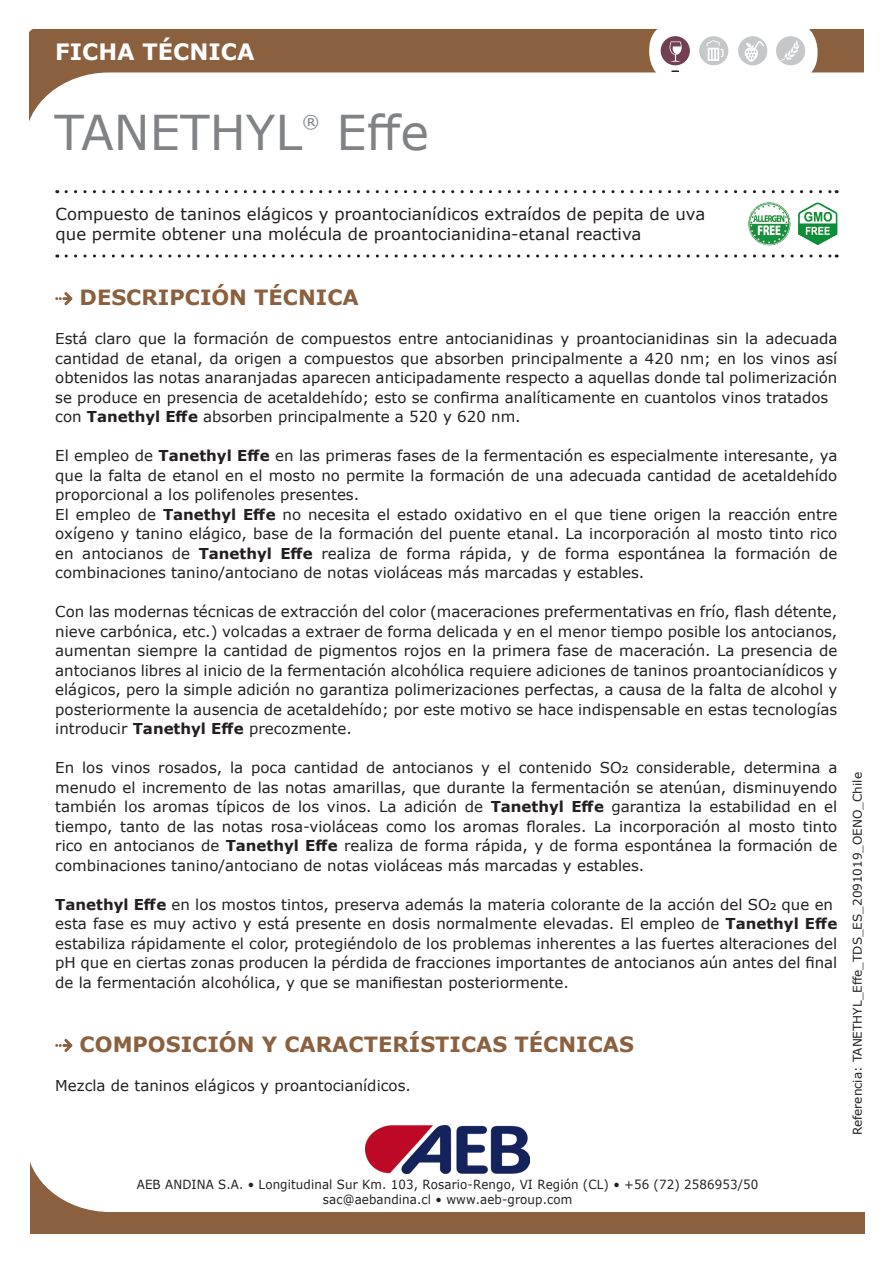
<style>
.page{position:relative;width:893px;height:1263px;background:#fff}
.page>*{position:absolute;margin:0;border:0;box-sizing:border-box;transform-origin:0 0}
.t1{font:48px "Verdana";color:#808285}
.t2{font:700 22.5px "Verdana";color:#fff}
.t3{font:700 21px "Verdana";color:#8b603e}
.t4{font:17.55px "Verdana";color:#808285}
.t5{font:16.5px/19.8px "Verdana";color:#231f20}
.t6{font:15px/19.5px "Verdana";color:#231f20;text-align:justify}
.t7{font:12.6px/15.1px "Verdana";letter-spacing:.01em;color:#231f20;text-align:center;scale:.94 1}
.t8{font:12px "Verdana";color:#231f20}
.s1{font-weight:700}
</style>
<div class="page">
<svg style="left:30px;top:30px;width:833px;height:89px"></svg>
<svg style="left:66px;top:190px;width:771px;height:3px"></svg>
<svg style="left:66px;top:254px;width:771px;height:4px"></svg>
<svg style="left:649px;top:21px;width:167px;height:61px"></svg>
<div style="left:650px;top:22px;width:167px;height:60px;background:#fff;border-radius:28px"></div>
<svg style="left:671px;top:70px;width:8px;height:2px"></svg>
<div style="left:776px;top:36px;width:29px;height:29px;background:#c6c7c8;border-radius:50%"></div>
<svg style="left:780px;top:40px;width:20px;height:21px"></svg>
<div style="left:738px;top:36px;width:29px;height:29px;background:#c6c7c8;border-radius:50%"></div>
<div style="left:661px;top:36px;width:29px;height:29px;background:#724053;border-radius:50%"></div>
<div style="left:699px;top:36px;width:29px;height:29px;background:#c6c7c8;border-radius:50%"></div>
<svg style="left:706px;top:40px;width:17px;height:21px"></svg>
<svg style="left:670px;top:41px;width:12px;height:21px"></svg>
<svg style="left:745px;top:41px;width:19px;height:21px"></svg>
<svg style="left:30px;top:1162px;width:835px;height:71px"></svg>
<img style="left:365px;top:1125px;width:165px;height:49px">
<svg style="left:55px;top:292px;width:17px;height:13px"></svg>
<svg style="left:55px;top:1039px;width:17px;height:13px"></svg>
<img style="left:749px;top:202px;width:89px;height:44px">
<h2 class="t2" style="left:55px;top:36px;width:201px">FICHA TÉCNICA</h2>
<p class="t1" style="left:54px;top:100px;width:249px">TANETHYL</p>
<p class="t4" style="left:302px;top:110px;width:19px">®</p>
<p class="t1" style="left:336px;top:100px;width:94px">Effe</p>
<p class="t5" style="left:56px;top:204px;width:651px">Compuesto de taninos elágicos y proantocianídicos extraídos de pepita de uva que permite obtener una molécula de proantocianidina-etanal reactiva</p>
<p class="t3" style="left:80px;top:283px;width:281px">DESCRIPCIÓN TÉCNICA</p>
<p class="t6" style="left:55px;top:329px;width:784px">Está claro que la formación de compuestos entre antocianidinas y proantocianidinas sin la adecuada cantidad de etanal, da origen a compuestos que absorben principalmente a 420 nm; en los vinos así obtenidos las notas anaranjadas aparecen anticipadamente respecto a aquellas donde tal polimerización</p>
<p class="t6" style="left:55px;top:387px;width:774px">se produce en presencia de acetaldehído; esto se confirma analíticamente en cuantolos vinos tratados</p>
<p class="t6" style="left:55px;top:407px;width:467px">con <span class="s1">Tanethyl Effe</span> absorben principalmente a 520 y 620 nm.</p>
<p class="t6" style="left:55px;top:446px;width:784px">El empleo de <span class="s1">Tanethyl Effe</span> en las primeras fases de la fermentación es especialmente interesante, ya que la falta de etanol en el mosto no permite la formación de una adecuada cantidad de acetaldehído proporcional a los polifenoles presentes.</p>
<p class="t6" style="left:55px;top:504px;width:784px">El empleo de <span class="s1">Tanethyl Effe</span> no necesita el estado oxidativo en el que tiene origen la reacción entre oxígeno y tanino elágico, base de la formación del puente etanal. La incorporación al mosto tinto rico en antocianos de <span class="s1">Tanethyl Effe</span> realiza de forma rápida, y de forma espontánea la formación de combinaciones tanino/antociano de notas violáceas más marcadas y estables.</p>
<p class="t6" style="left:55px;top:602px;width:784px">Con las modernas técnicas de extracción del color (maceraciones prefermentativas en frío, flash détente, nieve carbónica, etc.) volcadas a extraer de forma delicada y en el menor tiempo posible los antocianos, aumentan siempre la cantidad de pigmentos rojos en la primera fase de maceración. La presencia de antocianos libres al inicio de la fermentación alcohólica requiere adiciones de taninos proantocianídicos y elágicos, pero la simple adición no garantiza polimerizaciones perfectas, a causa de la falta de alcohol y posteriormente la ausencia de acetaldehído; por este motivo se hace indispensable en estas tecnologías introducir <span class="s1">Tanethyl Effe</span> precozmente.</p>
<p class="t6" style="left:55px;top:758px;width:784px">En los vinos rosados, la poca cantidad de antocianos y el contenido SO2 considerable, determina a menudo el incremento de las notas amarillas, que durante la fermentación se atenúan, disminuyendo también los aromas típicos de los vinos. La adición de <span class="s1">Tanethyl Effe</span> garantiza la estabilidad en el tiempo, tanto de las notas rosa-violáceas como los aromas florales. La incorporación al mosto tinto rico en antocianos de <span class="s1">Tanethyl Effe</span> realiza de forma rápida, y de forma espontánea la formación de combinaciones tanino/antociano de notas violáceas más marcadas y estables.</p>
<p class="t6" style="left:55px;top:894px;width:779px"><span class="s1">Tanethyl Effe</span> en los mostos tintos, preserva además la materia colorante de la acción del SO2 que en</p>
<p class="t6" style="left:55px;top:914px;width:784px">esta fase es muy activo y está presente en dosis normalmente elevadas. El empleo de <span class="s1">Tanethyl Effe </span>estabiliza rápidamente el color, protegiéndolo de los problemas inherentes a las fuertes alteraciones del pH que en ciertas zonas producen la pérdida de fracciones importantes de antocianos aún antes del final de la fermentación alcohólica, y que se manifiestan posteriormente.</p>
<p class="t3" style="left:80px;top:1029px;width:556px">COMPOSICIÓN Y CARACTERÍSTICAS TÉCNICAS</p>
<p class="t6" style="left:55px;top:1076px;width:357px">Mezcla de taninos elágicos y proantocianídicos.</p>
<p class="t8" style="left:849px;top:1135px;width:364px;rotate:-90deg">Referencia: TANETHYL_Effe_TDS_ES_2091019_OENO_Chile</p>
<p class="t7" style="left:137px;top:1177px;width:663px">AEB ANDINA S.A. • Longitudinal Sur Km. 103, Rosario-Rengo, VI Región (CL) • +56 (72) 2586953/50 sac@aebandina.cl • www.aeb-group.com</p>
</div>
